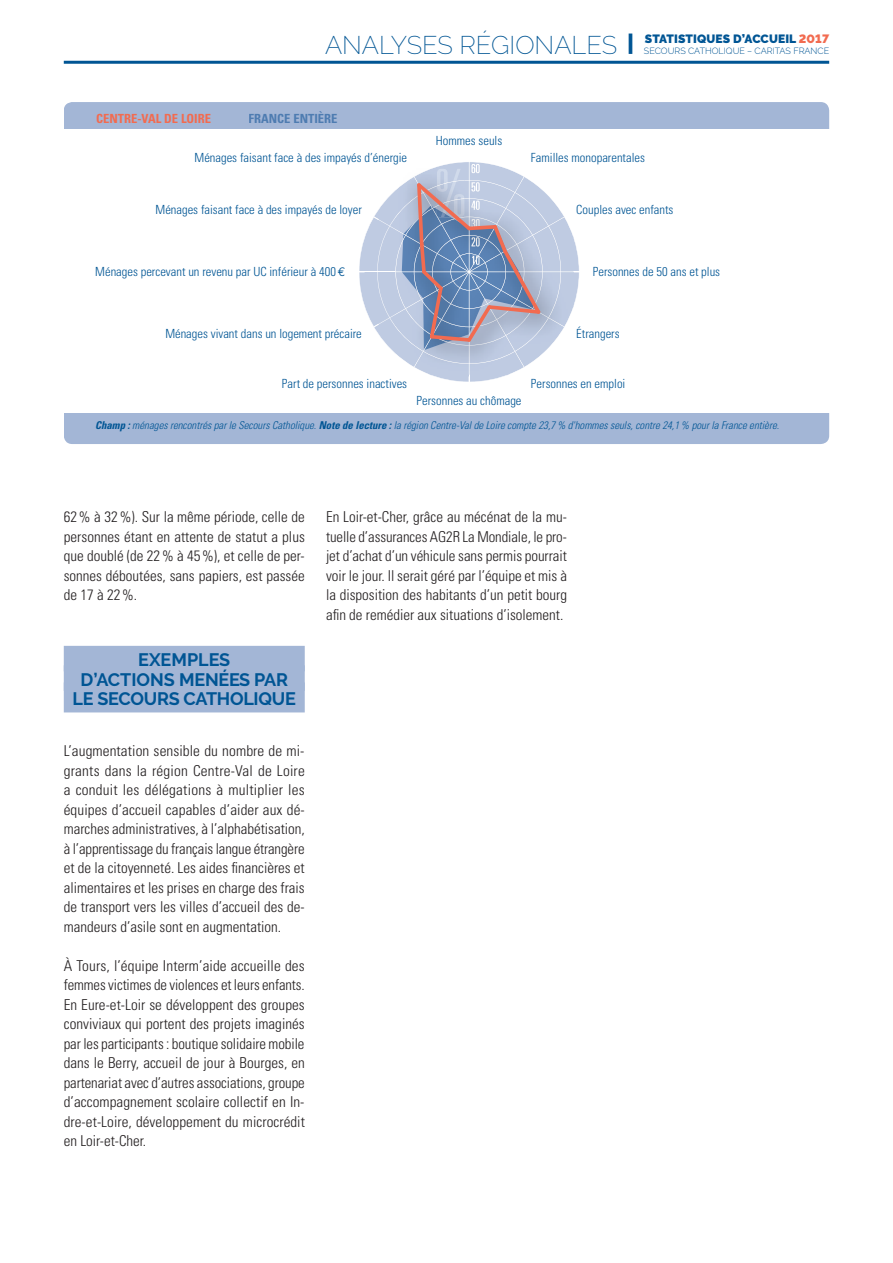
<style>
.page{position:relative;width:893px;height:1263px;background:#fff}
.page>*{position:absolute;margin:0;border:0;box-sizing:border-box;transform-origin:0 0}
.t1{font:200 25.5px "Raleway";color:#005594}
.t2{font:700 18px/19.5px "Raleway";letter-spacing:-.015em;color:#005594;text-align:center}
.t3{font:300 condensed 15px/19.5px "Univers";color:#231f20;text-align:justify}
.t4{font:300 condensed 12.6px "Univers";color:#005594}
.t5{font:700 condensed 12.6px "Univers";color:#f26b50}
.t6{font:700 condensed 12.6px "Univers";color:#4e7cb1}
.t7{font:900 12px "Raleway";letter-spacing:.01em;color:#005594}
.t8{font:italic 300 condensed 10.8px "Univers";color:#005594}
.t9{font:300 9px "Raleway";color:#005594}
.s1{font-weight:900;font-size:22.5px}
.s2{color:#f26b50}
.s3{font-family:"Euro Mono";font-weight:400;font-stretch:normal}
.s4{font-weight:700}
</style>
<div class="page">
<hr style="left:64px;top:61px;width:765px;height:3px;background:#005594">
<div style="left:64px;top:646px;width:241px;height:25px;background:#a3b6d6"></div>
<div style="left:64px;top:665px;width:241px;height:26px;background:#a3b6d6"></div>
<div style="left:64px;top:682px;width:241px;height:30px;background:#a3b6d6"></div>
<div style="left:64px;top:413px;width:765px;height:31px;background:#a3b6d6"></div>
<div style="left:64px;top:102px;width:765px;height:27px;background:#a3b6d6"></div>
<svg style="left:359px;top:219px;width:220px;height:163px"></svg>
<hr style="left:469px;top:272px;width:110px;height:1px;background:#fff">
<hr style="left:469px;top:272px;width:1px;height:110px;background:#fff">
<hr style="left:359px;top:272px;width:110px;height:1px;background:#fff">
<img style="left:395px;top:219px;width:178px;height:156px">
<svg style="left:373px;top:162px;width:192px;height:205px"></svg>
<h1 class="t1" style="left:325px;top:30px;width:311px">ANALYSES RÉGIONALES <span class="s1">|</span></h1>
<p class="t7" style="left:645px;top:32px;width:186px">STATISTIQUES D’ACCUEIL <span class="s2">2017</span></p>
<p class="t9" style="left:644px;top:45px;width:187px">SECOURS CATHOLIQUE – CARITAS FRANCE</p>
<p class="t5" style="left:96px;top:111px;width:117px">CENTRE-VAL DE LOIRE</p>
<p class="t6" style="left:249px;top:111px;width:90px">FRANCE ENTIÈRE</p>
<p class="t4" style="left:195px;top:150px;width:214px">Ménages faisant face à des impayés d’énergie</p>
<p class="t4" style="left:156px;top:202px;width:208px">Ménages faisant face à des impayés de loyer</p>
<p class="t4" style="left:436px;top:133px;width:68px">Hommes seuls</p>
<p class="t4" style="left:531px;top:150px;width:116px">Familles monoparentales</p>
<p class="t4" style="left:576px;top:202px;width:99px">Couples avec enfants</p>
<p class="t4" style="left:95px;top:264px;width:251px">Ménages percevant un revenu par UC inférieur à 400<span class="s3">€</span></p>
<p class="t4" style="left:593px;top:264px;width:129px">Personnes de 50 ans et plus</p>
<p class="t4" style="left:165px;top:326px;width:198px">Ménages vivant dans un logement précaire</p>
<p class="t4" style="left:282px;top:376px;width:127px">Part de personnes inactives</p>
<p class="t4" style="left:417px;top:392px;width:106px">Personnes au chômage</p>
<p class="t4" style="left:576px;top:326px;width:45px">Étrangers</p>
<p class="t4" style="left:531px;top:376px;width:96px">Personnes en emploi</p>
<p class="t8" style="left:95px;top:418px;width:686px"><span class="s4">Champ :</span> ménages rencontrés par le Secours Catholique. <span class="s4">Note de lecture :</span> la région Centre-Val de Loire compte 23,7 % d'hommes seuls, contre 24,1 % pour la France entière.</p>
<p class="t3" style="left:64px;top:507px;width:243px">62 % à 32 %). Sur la même période, celle de personnes étant en attente de statut a plus que doublé (de 22 % à 45 %), et celle de per&shy;sonnes déboutées, sans papiers, est passée de 17 à 22 %.</p>
<p class="t2" style="left:73px;top:650px;width:225px">EXEMPLES<br>D’ACTIONS MENÉES PAR<br>LE SECOURS CATHOLIQUE</p>
<p class="t3" style="left:64px;top:741px;width:243px">L’augmentation sensible du nombre de mi&shy;grants dans la région Centre-Val de Loire a conduit les délégations à multiplier les équipes d’accueil capables d’aider aux dé&shy;marches administratives, à l’alphabétisation, à l’apprentissage du français langue étrangère et de la citoyenneté. Les aides financières et alimentaires et les prises en charge des frais de transport vers les villes d’accueil des de&shy;mandeurs d’asile sont en augmentation.</p>
<p class="t3" style="left:64px;top:955px;width:243px">À Tours, l’équipe Interm’aide accueille des femmes victimes de violences et leurs enfants.<br>En Eure-et-Loir se développent des groupes conviviaux qui portent des projets imaginés par les participants : boutique solidaire mobile dans le Berry, accueil de jour à Bourges, en partenariat avec d’autres associations, groupe d’accompagnement scolaire collectif en In&shy;dre-et-Loire, développement du microcrédit en Loir-et-Cher.</p>
<p class="t3" style="left:326px;top:507px;width:242px">En Loir-et-Cher, grâce au mécénat de la mu&shy;tuelle d’assurances AG2R La Mondiale, le pro&shy;jet d’achat d’un véhicule sans permis pourrait voir le jour. Il serait géré par l’équipe et mis à la disposition des habitants d’un petit bourg afin de remédier aux situations d’isolement.</p>
</div>
